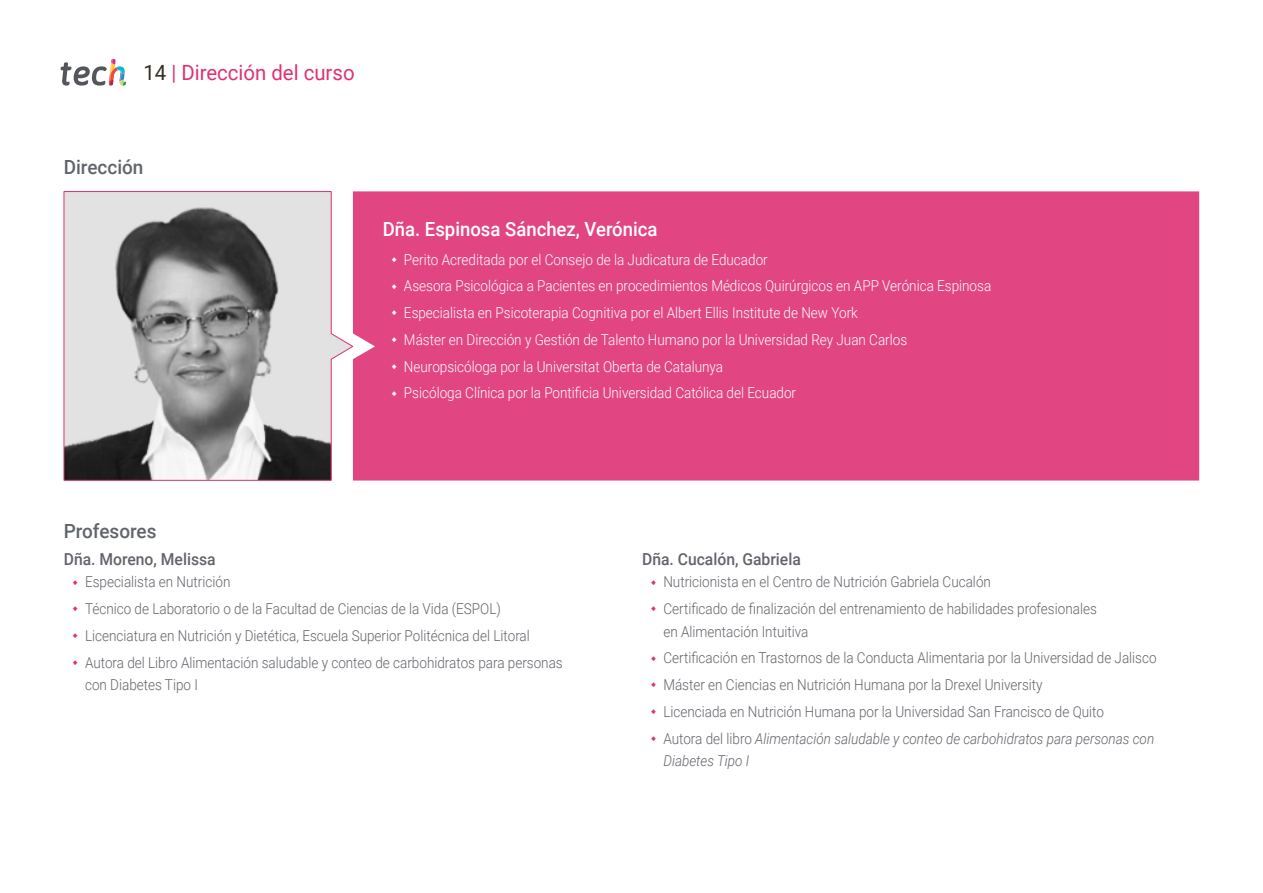
<style>
.page{position:relative;width:1263px;height:893px;background:#fff}
.page>*{position:absolute;margin:0;border:0;box-sizing:border-box;transform-origin:0 0}
.t1{font:21px "Roboto";color:#df3174}
.t2{font:500 19.5px "Roboto";color:#fff;scale:.95 1}
.t3{font:500 19.5px "Roboto";color:#61646a}
.t4{font:500 16.5px "Roboto";color:#61646a;scale:.95 1}
.t5{font:300 15px/26.7px "Roboto";color:#61646a;scale:.9 1}
.t6{font:300 15px/26.7px "Roboto";color:#fff;scale:.9 1}
.t7{font:italic 300 15px "Roboto";color:#61646a;scale:.9 1}
.s1{color:#312e20}
.s2{font-style:italic}
</style>
<div class="page">
<div style="left:353px;top:191px;width:846px;height:290px;background:#e24682"></div>
<svg style="left:64px;top:191px;width:289px;height:290px;background:#b0aeaf"></svg>
<svg style="left:61px;top:59px;width:65px;height:27px"></svg>
<svg style="left:392px;top:257px;width:5px;height:5px"></svg>
<svg style="left:392px;top:284px;width:5px;height:5px"></svg>
<svg style="left:392px;top:310px;width:5px;height:5px"></svg>
<svg style="left:392px;top:337px;width:5px;height:5px"></svg>
<svg style="left:392px;top:364px;width:5px;height:5px"></svg>
<svg style="left:392px;top:391px;width:5px;height:5px"></svg>
<h1 class="t1" style="left:144px;top:57px;width:213px"><span class="s1">14</span> | Dirección del curso</h1>
<h2 class="t3" style="left:64px;top:154px;width:81px">Dirección</h2>
<h2 class="t2" style="left:383px;top:215px;width:291px">Dña. Espinosa Sánchez, Verónica</h2>
<p class="t6" style="left:404px;top:245px;width:654px">Perito Acreditada por el Consejo de la Judicatura de Educador<br>Asesora Psicológica a Pacientes en procedimientos Médicos Quirúrgicos en APP Verónica Espinosa Especialista en Psicoterapia Cognitiva por el Albert Ellis Institute de New York<br>Máster en Dirección y Gestión de Talento Humano por la Universidad Rey Juan Carlos Neuropsicóloga por la Universitat Oberta de Catalunya<br>Psicóloga Clínica por la Pontificia Universidad Católica del Ecuador</p>
<h2 class="t3" style="left:64px;top:517px;width:94px">Profesores</h2>
<p class="t4" style="left:64px;top:547px;width:161px">Dña. Moreno, Melissa</p>
<p class="t5" style="left:85px;top:568px;width:532px">Especialista en Nutrición<br>Técnico de Laboratorio o de la Facultad de Ciencias de la Vida (ESPOL)<br>Licenciatura en Nutrición y Dietética, Escuela Superior Politécnica del Litoral Autora del Libro Alimentación saludable y conteo de carbohidratos para personas</p>
<p class="t5" style="left:85px;top:671px;width:127px">con Diabetes Tipo I</p>
<p class="t4" style="left:642px;top:547px;width:169px">Dña. Cucalón, Gabriela</p>
<p class="t5" style="left:663px;top:568px;width:483px">Nutricionista en el Centro de Nutrición Gabriela Cucalón<br>Certificado de finalización del entrenamiento de habilidades profesionales</p>
<p class="t5" style="left:663px;top:617px;width:550px">en Alimentación Intuitiva<br>Certificación en Trastornos de la Conducta Alimentaria por la Universidad de Jalisco Máster en Ciencias en Nutrición Humana por la Drexel University<br>Licenciada en Nutrición Humana por la Universidad San Francisco de Quito<br>Autora del libro <span class="s2">Alimentación saludable y conteo de carbohidratos para personas con</span></p>
<p class="t7" style="left:663px;top:750px;width:97px">Diabetes Tipo I</p>
</div>
